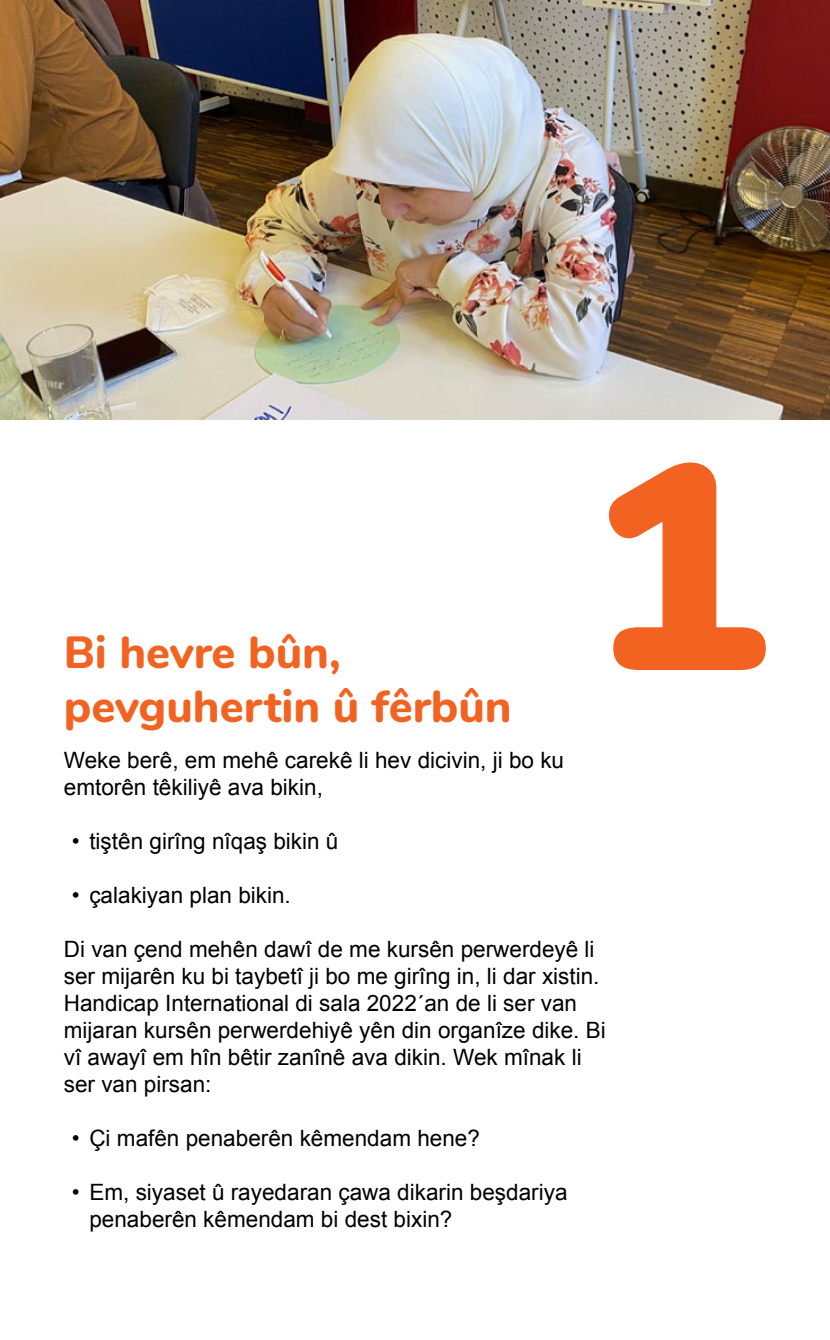
<style>
.page{position:relative;width:830px;height:1340px;background:#fff}
.page>*{position:absolute;margin:0;border:0;box-sizing:border-box;transform-origin:0 0}
.Nummer{font:900 292.5px "Nunito";color:#f26322}
.t1{font:800 45px/54px "Nunito";color:#f26322}
.t2{font:22.5px/27px "Arial";color:#000}
</style>
<div class="page">
<img style="left:0;top:0;width:829px;height:419px">
<h3 class="t1" style="left:64px;top:622px;width:449px">Bi hevre bûn, pevguhertin û fêrbûn</h3>
<h2 class="Nummer" style="left:590px;top:351px;width:177px">1</h2>
<p class="t2" style="left:64px;top:746px;width:501px">Weke berê, em mehê carekê li hev dicivin, ji bo ku emtorên têkiliyê ava bikin,</p>
<p class="t2" style="left:72px;top:827px;width:268px">• tiştên girîng nîqaş bikin û</p>
<p class="t2" style="left:72px;top:881px;width:220px">• çalakiyan plan bikin.</p>
<p class="t2" style="left:64px;top:935px;width:543px">Di van çend mehên dawî de me kursên perwerdeyê li ser mijarên ku bi taybetî ji bo me girîng in, li dar xistin.<br>Handicap International di sala 2022´an de li ser van mijaran kursên perwerdehiyê yên din organîze dike. Bi vî awayî em hîn bêtir zanînê ava dikin. Wek mînak li ser van pirsan:</p>
<p class="t2" style="left:72px;top:1124px;width:409px">• Çi mafên penaberên kêmendam hene?</p>
<p class="t2" style="left:89px;top:1178px;width:479px;text-indent:-18px">• Em, siyaset û rayedaran çawa dikarin beşdariya penaberên kêmendam bi dest bixin?</p>
</div>
